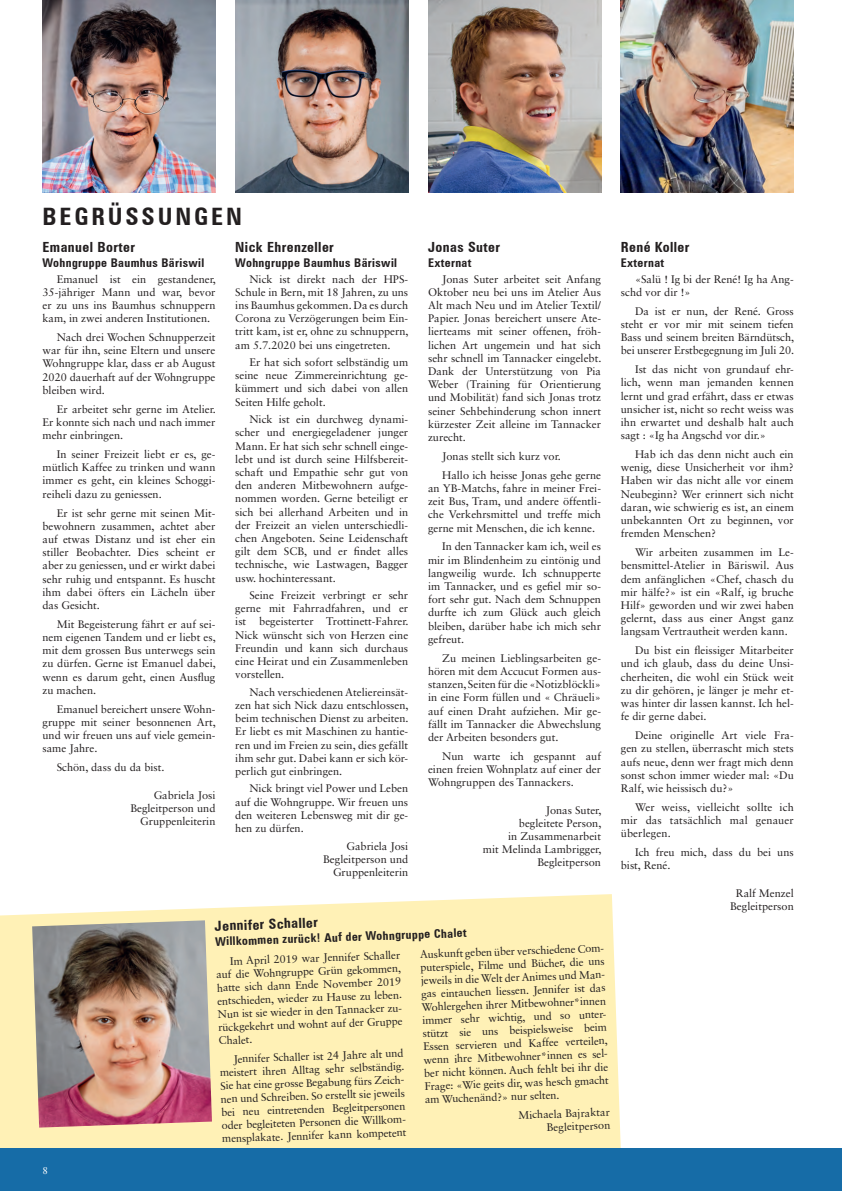
<style>
.page{position:relative;width:842px;height:1191px;background:#fff}
.page>*{position:absolute;margin:0;border:0;box-sizing:border-box;transform-origin:0 0}
.t1{font:700 condensed 24px "Zurich BT";letter-spacing:.12em;color:#231f20}
.t2{font:700 condensed 14px "Zurich BT";letter-spacing:.03em;color:#231f20}
.t3{font:700 condensed 12px "Zurich BT";letter-spacing:.03em;color:#231f20}
.t4{font:11px/13.2px "Sabon LT Std";color:#231f20;text-align:justify}
.t5{font:10px "Sabon LT Std";color:#fff}
</style>
<div class="page">
<div style="left:0;top:894px;width:621px;height:254px;background:#fff1b6"></div>
<div style="left:0;top:1148px;width:842px;height:43px;background:#166ca7"></div>
<img style="left:621px;top:0;width:173px;height:193px">
<img style="left:43px;top:0;width:172px;height:193px">
<img style="left:235px;top:0;width:173px;height:193px">
<img style="left:428px;top:0;width:173px;height:193px">
<img style="left:32px;top:920px;width:180px;height:207px">
<h1 class="t1" style="left:43px;top:202px;width:201px">Begrüssungen</h1>
<p class="t2" style="left:428px;top:238px;width:73px">Jonas Suter</p>
<p class="t3" style="left:428px;top:255px;width:45px">Externat</p>
<p class="t4" style="left:428px;top:272px;width:175px;text-indent:14px">Jonas Suter arbeitet seit Anfang Oktober neu bei uns im Atelier Aus Alt mach Neu und im Atelier Textil/ Papier. Jonas bereichert unsere Ate&shy;lierteams mit seiner offenen, fröh&shy;lichen Art ungemein und hat sich sehr schnell im Tannacker eingelebt.<br>Dank der Unterstützung von Pia Weber (Training für Orientierung und Mobilität) fand sich Jonas trotz seiner Sehbehinderung schon innert kürzester Zeit alleine im Tannacker zurecht.</p>
<p class="t4" style="left:442px;top:446px;width:160px;line-height:18.9px">Jonas stellt sich kurz vor.<br>Hallo ich heisse Jonas gehe gerne</p>
<p class="t4" style="left:428px;top:481px;width:174px">an YB-Matchs, fahre in meiner Frei&shy;zeit Bus, Tram, und andere öffentli&shy;che Verkehrsmittel und treffe mich gerne mit Menschen, die ich kenne.</p>
<p class="t4" style="left:428px;top:540px;width:174px;text-indent:14px">In den Tannacker kam ich, weil es mir im Blindenheim zu eintönig und langweilig wurde. Ich schnupperte im Tannacker, und es gefiel mir so&shy;fort sehr gut. Nach dem Schnuppen durfte ich zum Glück auch gleich bleiben, darüber habe ich mich sehr gefreut.</p>
<p class="t4" style="left:428px;top:651px;width:174px;text-indent:14px">Zu meinen Lieblingsarbeiten ge&shy;hören mit dem Accucut Formen aus&shy;stanzen, Seiten für die «Notizblöckli» in eine Form füllen und « Chräueli» auf einen Draht aufziehen. Mir ge&shy;fällt im Tannacker die Abwechslung der Arbeiten besonders gut.</p>
<p class="t4" style="left:428px;top:749px;width:174px;text-indent:14px">Nun warte ich gespannt auf einen freien Wohnplatz auf einer der Wohngruppen des Tannackers.</p>
<p class="t4" style="left:483px;top:803px;width:120px;text-align:right">Jonas Suter,<br>begleitete Person,<br>in Zusammenarbeit<br>mit Melinda Lambrigger,<br>Begleitperson</p>
<p class="t2" style="left:43px;top:238px;width:94px">Emanuel Borter</p>
<p class="t3" style="left:43px;top:255px;width:163px">Wohngruppe Baumhus Bäriswil</p>
<p class="t4" style="left:43px;top:272px;width:175px;text-indent:14px">Emanuel ist ein gestandener, 35-jähriger Mann und war, bevor er zu uns ins Baumhus schnuppern kam, in zwei anderen Institutionen.</p>
<p class="t4" style="left:43px;top:330px;width:174px;text-indent:14px">Nach drei Wochen Schnupperzeit war für ihn, seine Eltern und unsere Wohngruppe klar, dass er ab August 2020 dauerhaft auf der Wohngruppe bleiben wird.</p>
<p class="t4" style="left:43px;top:402px;width:175px;text-indent:14px">Er arbeitet sehr gerne im Atelier.<br>Er konnte sich nach und nach immer mehr einbringen.</p>
<p class="t4" style="left:43px;top:447px;width:174px;text-indent:14px">In seiner Freizeit liebt er es, ge&shy;mütlich Kaffee zu trinken und wann immer es geht, ein kleines Schoggi&shy;reiheli dazu zu geniessen.</p>
<p class="t4" style="left:43px;top:506px;width:174px;text-indent:14px">Er ist sehr gerne mit seinen Mit&shy;bewohnern zusammen, achtet aber auf etwas Distanz und ist eher ein stiller Beobachter. Dies scheint er aber zu geniessen, und er wirkt dabei sehr ruhig und entspannt. Es huscht ihm dabei öfters ein Lächeln über das Gesicht.</p>
<p class="t4" style="left:43px;top:617px;width:175px;text-indent:14px">Mit Begeisterung fährt er auf sei&shy;nem eigenen Tandem und er liebt es, mit dem grossen Bus unterwegs sein zu dürfen. Gerne ist Emanuel dabei, wenn es darum geht, einen Ausflug zu machen.</p>
<p class="t4" style="left:43px;top:702px;width:175px;text-indent:14px">Emanuel bereichert unsere Wohn&shy;gruppe mit seiner besonnenen Art, und wir freuen uns auf viele gemein&shy;same Jahre.</p>
<p class="t4" style="left:57px;top:760px;width:109px">Schön, dass du da bist.</p>
<p class="t4" style="left:130px;top:788px;width:86px;text-align:right">Gabriela Josi<br>Begleitperson und<br>Gruppenleiterin</p>
<p class="t2" style="left:235px;top:238px;width:100px">Nick Ehrenzeller</p>
<p class="t3" style="left:235px;top:255px;width:163px">Wohngruppe Baumhus Bäriswil</p>
<p class="t4" style="left:235px;top:272px;width:175px;text-indent:14px">Nick ist direkt nach der HPS-Schule in Bern, mit 18 Jahren, zu uns ins Baumhus gekommen. Da es durch Corona zu Verzögerungen beim Ein&shy;tritt kam, ist er, ohne zu schnuppern, am 5.7.2020 bei uns eingetreten.</p>
<p class="t4" style="left:235px;top:355px;width:174px;text-indent:14px">Er hat sich sofort selbständig um seine neue Zimmereinrichtung ge&shy;kümmert und sich dabei von allen Seiten Hilfe geholt.</p>
<p class="t4" style="left:235px;top:412px;width:174px;text-indent:14px">Nick ist ein durchweg dynami&shy;scher und energiegeladener junger Mann. Er hat sich sehr schnell einge&shy;lebt und ist durch seine Hilfsbereit&shy;schaft und Empathie sehr gut von den anderen Mitbewohnern aufge&shy;nommen worden. Gerne beteiligt er sich bei allerhand Arbeiten und in der Freizeit an vielen unterschiedli&shy;chen Angeboten. Seine Leidenschaft gilt dem SCB, und er findet alles technische, wie Lastwagen, Bagger usw. hochinteressant.</p>
<p class="t4" style="left:235px;top:588px;width:175px;text-indent:14px">Seine Freizeit verbringt er sehr gerne mit Fahrradfahren, und er ist begeisterter Trottinett-Fahrer.<br>Nick wünscht sich von Herzen eine Freundin und kann sich durchaus eine Heirat und ein Zusammenleben vorstellen.</p>
<p class="t4" style="left:235px;top:685px;width:175px;text-indent:14px">Nach verschiedenen Ateliereinsät&shy;zen hat sich Nick dazu entschlossen, beim technischen Dienst zu arbeiten.<br>Er liebt es mit Maschinen zu hantie&shy;ren und im Freien zu sein, dies gefällt ihm sehr gut. Dabei kann er sich kör&shy;perlich gut einbringen.</p>
<p class="t4" style="left:235px;top:782px;width:174px;text-indent:14px">Nick bringt viel Power und Leben auf die Wohngruppe. Wir freuen uns den weiteren Lebensweg mit dir ge&shy;hen zu dürfen.</p>
<p class="t4" style="left:323px;top:839px;width:86px;text-align:right">Gabriela Josi<br>Begleitperson und<br>Gruppenleiterin</p>
<p class="t2" style="left:214px;top:917px;width:108px;rotate:-2deg">Jennifer Schaller</p>
<p class="t3" style="left:215px;top:934px;width:255px;rotate:-2deg">Willkommen zurück! Auf der Wohngruppe Chalet</p>
<p class="t4" style="left:216px;top:954px;width:188px;text-align:left;text-indent:14px;rotate:-2deg">Im April 2019 war Jennifer Schaller auf die Wohngruppe Grün gekommen, hatte sich dann Ende November 2019 entschieden, wieder zu Hause zu leben.<br>Nun ist sie wieder in den Tannacker zu&shy;rückgekehrt und wohnt auf der Gruppe<br>Chalet.</p>
<p class="t4" style="left:219px;top:1052px;width:188px;text-align:left;text-indent:14px;rotate:-2deg">Jennifer Schaller ist 24 Jahre alt und meistert ihren Alltag sehr selbständig.<br>Sie hat eine grosse Begabung fürs Zeich&shy;nen und Schreiben. So erstellt sie jeweils bei neu eintretenden Begleitpersonen oder begleiteten Personen die Willkom&shy;mensplakate. Jennifer kann kompetent</p>
<p class="t4" style="left:420px;top:947px;width:188px;text-align:left;rotate:-2deg">Auskunft geben über verschiedene Com&shy;puterspiele, Filme und Bücher, die uns jeweils in die Welt der Animes und Man&shy;gas eintauchen liessen. Jennifer ist das Wohlergehen ihrer Mitbewohner*innen immer sehr wichtig, und so unter&shy;stützt sie uns beispielsweise beim Essen servieren und Kaffee verteilen, wenn ihre Mitbewohner*innen es sel&shy;ber nicht können. Auch fehlt bei ihr die Frage: «Wie geits dir, was hesch gmacht am Wuchenänd?» nur selten.</p>
<p class="t4" style="left:518px;top:1108px;width:93px;text-align:right;rotate:-2deg">Michaela Bajraktar<br>Begleitperson</p>
<p class="t5" style="left:43px;top:1164px;width:7px">8</p>
<p class="t2" style="left:621px;top:238px;width:70px">René Koller</p>
<p class="t3" style="left:621px;top:255px;width:45px">Externat</p>
<p class="t4" style="left:621px;top:272px;width:174px;text-indent:14px">«Salü ! Ig bi der René! Ig ha Ang&shy;schd vor dir !»</p>
<p class="t4" style="left:621px;top:304px;width:175px;text-indent:14px">Da ist er nun, der René. Gross steht er vor mir mit seinem tiefen Bass und seinem breiten Bärndütsch, bei unserer Erstbegegnung im Juli 20.</p>
<p class="t4" style="left:621px;top:362px;width:174px;text-indent:14px">Ist das nicht von grundauf ehr&shy;lich, wenn man jemanden kennen lernt und grad erfährt, dass er etwas unsicher ist, nicht so recht weiss was ihn erwartet und deshalb halt auch sagt : «Ig ha Angschd vor dir.»</p>
<p class="t4" style="left:621px;top:447px;width:174px;text-indent:14px">Hab ich das denn nicht auch ein wenig, diese Unsicherheit vor ihm?<br>Haben wir das nicht alle vor einem Neubeginn? Wer erinnert sich nicht daran, wie schwierig es ist, an einem unbekannten Ort zu beginnen, vor fremden Menschen?</p>
<p class="t4" style="left:621px;top:545px;width:174px;text-indent:14px">Wir arbeiten zusammen im Le&shy;bensmittel-Atelier in Bäriswil. Aus dem anfänglichen «Chef, chasch du mir hälfe?» ist ein «Ralf, ig bruche Hilf» geworden und wir zwei haben gelernt, dass aus einer Angst ganz langsam Vertrautheit werden kann.</p>
<p class="t4" style="left:621px;top:643px;width:174px;text-indent:14px">Du bist ein fleissiger Mitarbeiter und ich glaub, dass du deine Unsi&shy;cherheiten, die wohl ein Stück weit zu dir gehören, je länger je mehr et&shy;was hinter dir lassen kannst. Ich hel&shy;fe dir gerne dabei.</p>
<p class="t4" style="left:621px;top:728px;width:174px;text-indent:14px">Deine originelle Art viele Fra&shy;gen zu stellen, überrascht mich stets aufs neue, denn wer fragt mich denn sonst schon immer wieder mal: «Du Ralf, wie heissisch du?»</p>
<p class="t4" style="left:621px;top:800px;width:174px;text-indent:14px">Wer weiss, vielleicht sollte ich mir das tatsächlich mal genauer überlegen.</p>
<p class="t4" style="left:621px;top:845px;width:174px;text-indent:14px">Ich freu mich, dass du bei uns bist, René.</p>
<p class="t4" style="left:730px;top:886px;width:65px;text-align:center">Ralf Menzel<br>Begleitperson</p>
</div>
